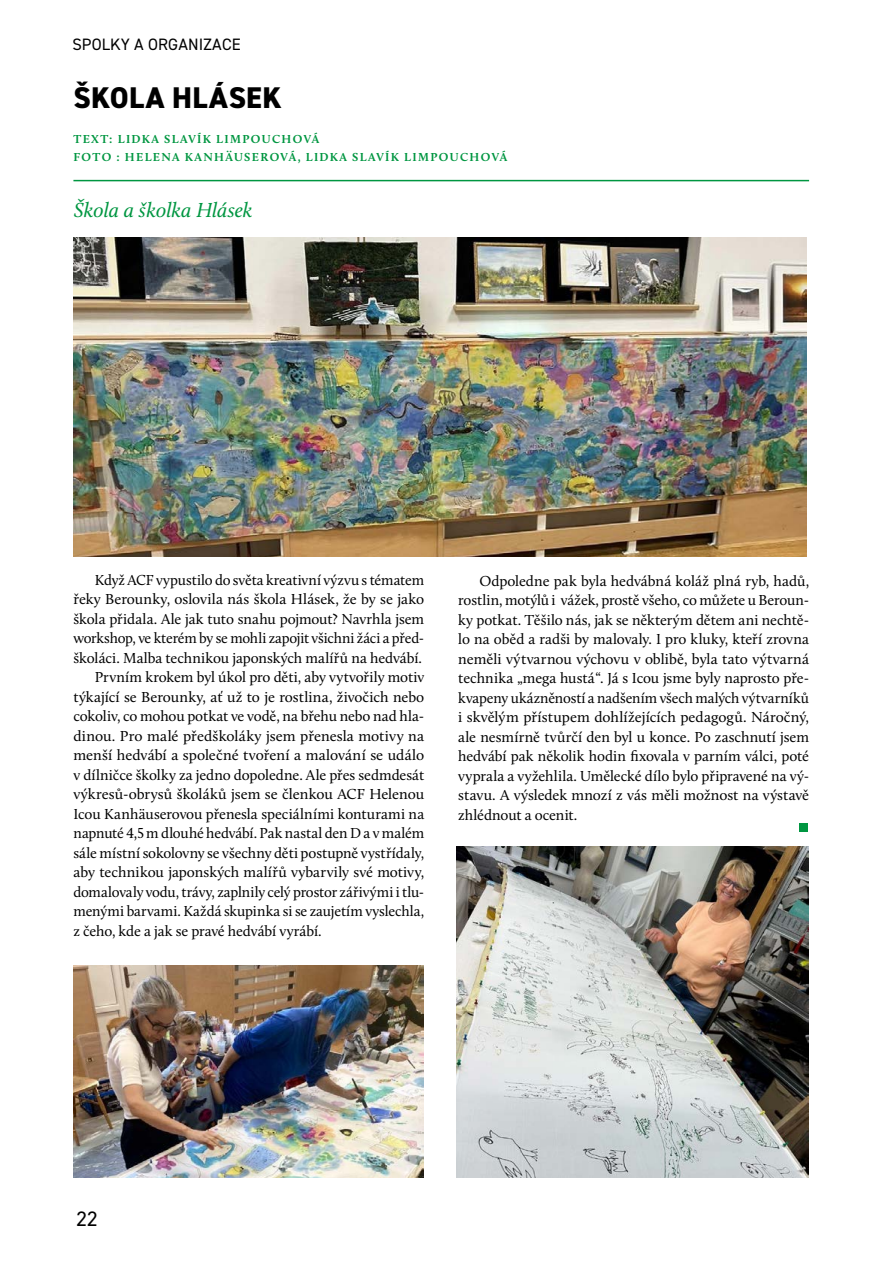
<style>
.page{position:relative;width:893px;height:1263px;background:#fff}
.page>*{position:absolute;margin:0;border:0;box-sizing:border-box;transform-origin:0 0}
.t1{font:800 30px "DIN2014";letter-spacing:.01em;color:#000}
.Perex{font:italic 21px "Calluna";letter-spacing:-.005em;color:#009641}
.t2{font:21px "DIN2014";color:#000}
.Podnadpis{font:16.5px "DIN2014";letter-spacing:.01em;color:#000}
.chlebový_text{font:15px/19.5px "Calluna";letter-spacing:-.005em;color:#000;text-align:justify}
.Autor{font:700 12px "Calluna";letter-spacing:.115em;color:#009641}
</style>
<div class="page">
<hr style="left:73px;top:180px;width:736px;height:1px;background:#009641">
<img style="left:457px;top:847px;width:351px;height:331px">
<img style="left:73px;top:965px;width:350px;height:213px">
<img style="left:73px;top:237px;width:733px;height:320px">
<div style="left:799px;top:823px;width:9px;height:9px;background:#009641"></div>
<p class="Podnadpis" style="left:72px;top:34px;width:170px">SPOLKY A ORGANIZACE</p>
<h3 class="t1" style="left:74px;top:77px;width:210px">ŠKOLA HLÁSEK</h3>
<p class="Autor" style="left:74px;top:131px;width:247px">TEXT: LIDKA SLAVÍK LIMPOUCHOVÁ</p>
<p class="Autor" style="left:74px;top:149px;width:435px">FOTO : HELENA KANHÄUSEROVÁ, LIDKA SLAVÍK LIMPOUCHOVÁ</p>
<p class="Perex" style="left:74px;top:197px;width:181px">Škola a školka Hlásek</p>
<p class="chlebový_text" style="left:73px;top:570px;width:352px;text-indent:21px">Když ACF vypustilo do světa kreativní výzvu s tématem řeky Berounky, oslovila nás škola Hlásek, že by se jako škola přidala. Ale jak tuto snahu pojmout? Navrhla jsem workshop, ve kterém by se mohli zapojit všichni žáci a před&shy;školáci. Malba technikou japonských malířů na hedvábí.</p>
<p class="chlebový_text" style="left:73px;top:667px;width:352px;text-indent:21px">Prvním krokem byl úkol pro děti, aby vytvořily motiv týkající se Berounky, ať už to je rostlina, živočich nebo cokoliv, co mohou potkat ve vodě, na břehu nebo nad hla&shy;dinou. Pro malé předškoláky jsem přenesla motivy na menší hedvábí a společné tvoření a malování se událo v dílničce školky za jedno dopoledne. Ale přes sedmdesát výkresů-obrysů školáků jsem se členkou ACF Helenou Icou Kanhäuserovou přenesla speciálními konturami na napnuté 4,5 m dlouhé hedvábí. Pak nastal den D a v malém sále místní sokolovny se všechny děti postupně vystřídaly, aby technikou japonských malířů vybarvily své motivy, domalovaly vodu, trávy, zaplnily celý prostor zářivými i tlu&shy;menými barvami. Každá skupinka si se zaujetím vyslechla, z čeho, kde a jak se pravé hedvábí vyrábí.</p>
<p class="chlebový_text" style="left:458px;top:571px;width:352px;text-indent:21px">Odpoledne pak byla hedvábná koláž plná ryb, hadů, rostlin, motýlů i vážek, prostě všeho, co můžete u Beroun&shy;ky potkat. Těšilo nás, jak se některým dětem ani nechtě&shy;lo na oběd a radši by malovaly. I pro kluky, kteří zrovna neměli výtvarnou výchovu v oblibě, byla tato výtvarná technika „mega hustá“. Já s Icou jsme byly naprosto pře&shy;kvapeny ukázněností a nadšením všech malých výtvarníků i skvělým přístupem dohlížejících pedagogů. Náročný, ale nesmírně tvůrčí den byl u konce. Po zaschnutí jsem hedvábí pak několik hodin fixovala v parním válci, poté vyprala a vyžehlila. Umělecké dílo bylo připravené na vý&shy;stavu. A výsledek mnozí z vás měli možnost na výstavě zhlédnout a ocenit.</p>
<h2 class="t2" style="left:77px;top:1205px;width:23px">22</h2>
</div>
